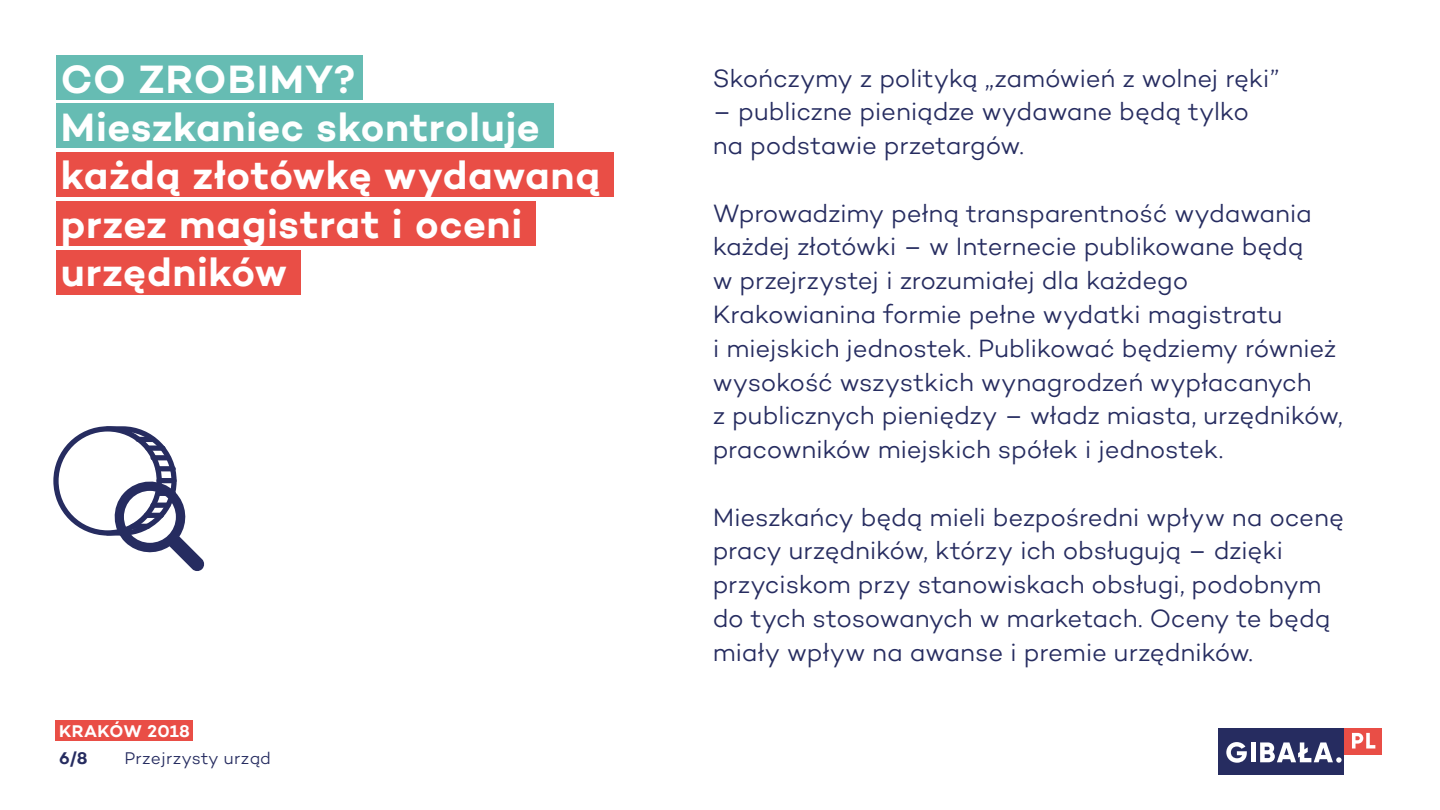
<style>
.page{position:relative;width:1440px;height:810px;background:#fff}
.page>*{position:absolute;margin:0;border:0;box-sizing:border-box;transform-origin:0 0}
.t1{font:600 40.28px/48.4px "Campton";letter-spacing:.015em;color:#fff}
.t2{font:300 25.5px/33.8px "Campton";letter-spacing:-.01em;color:#262c60}
.t3{font:300 17.25px "Campton";letter-spacing:.025em;color:#262c60}
.t4{font:600 17.25px "Campton";letter-spacing:.015em;color:#fff}
.t5{font:600 17.25px "Campton";color:#262c60}
</style>
<div class="page">
<div style="left:56px;top:201px;width:479px;height:45px;background:#e94e46"></div>
<div style="left:56px;top:250px;width:245px;height:45px;background:#e94e46"></div>
<div style="left:56px;top:152px;width:557px;height:45px;background:#e94e46"></div>
<div style="left:55px;top:720px;width:138px;height:21px;background:#e94e46"></div>
<div style="left:1219px;top:729px;width:125px;height:46px;background:#262c60"></div>
<div style="left:1344px;top:729px;width:37px;height:26px;background:#e94e46"></div>
<svg style="left:1352px;top:733px;width:23px;height:16px"></svg>
<svg style="left:1226px;top:742px;width:21px;height:21px"></svg>
<hr style="left:1251px;top:742px;width:4px;height:20px;background:#fff">
<svg style="left:1260px;top:742px;width:82px;height:21px"></svg>
<div style="left:56px;top:55px;width:307px;height:45px;background:#66bcb3"></div>
<div style="left:56px;top:104px;width:498px;height:44px;background:#66bcb3"></div>
<div style="left:53px;top:426px;width:109px;height:110px;border:5px solid #262c60;border-radius:50%"></div>
<svg style="left:102px;top:426px;width:103px;height:145px"></svg>
<h1 class="t1" style="left:61px;top:54px;width:541px">CO ZROBIMY?<br>Mieszkaniec skontroluje każdą złotówkę wydawaną przez magistrat i oceni urzędników</h1>
<p class="t2" style="left:713px;top:61px;width:568px">Skończymy z polityką „zamówień z wolnej ręki”</p>
<p class="t2" style="left:713px;top:95px;width:538px">– publiczne pieniądze wydawane będą tylko na podstawie przetargów.</p>
<p class="t2" style="left:713px;top:196px;width:632px">Wprowadzimy pełną transparentność wydawania każdej złotówki – w Internecie publikowane będą<br>w przejrzystej i zrozumiałej dla każdego Krakowianina formie pełne wydatki magistratu<br>i miejskich jednostek. Publikować będziemy również wysokość wszystkich wynagrodzeń wypłacanych<br>z publicznych pieniędzy – władz miasta, urzędników, pracowników miejskich spółek i jednostek.</p>
<p class="t4" style="left:59px;top:720px;width:132px">KRAKÓW 2018</p>
<p class="t5" style="left:59px;top:747px;width:30px">6/8</p>
<p class="t3" style="left:124px;top:747px;width:148px">Przejrzysty urząd</p>
<p class="t2" style="left:713px;top:500px;width:633px">Mieszkańcy będą mieli bezpośredni wpływ na ocenę pracy urzędników, którzy ich obsługują – dzięki przyciskom przy stanowiskach obsługi, podobnym do tych stosowanych w marketach. Oceny te będą miały wpływ na awanse i premie urzędników.</p>
</div>
